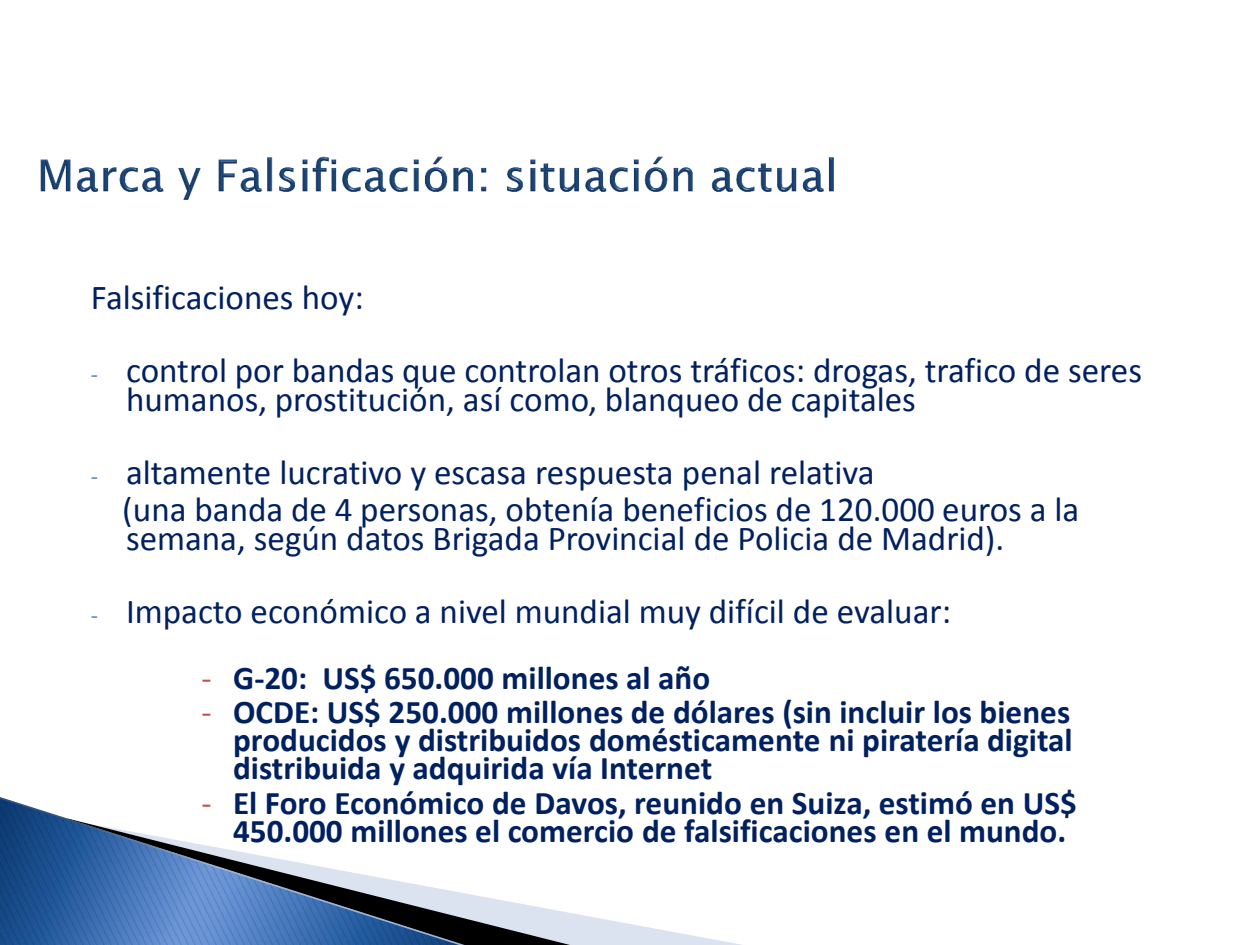
<style>
.page{position:relative;width:1260px;height:945px;background:#fff}
.page>*{position:absolute;margin:0;border:0;box-sizing:border-box;transform-origin:0 0}
.t1{font:35.18px "Calibri";color:#002060}
.t2{font:35px/29.4px "Calibri";color:#002060}
.t3{font:700 33.25px/28px "Calibri";color:#002060;text-align:justify}
.s1{font-size:23.8px;color:#4f81bd}
.s2{font-weight:400;color:#c0504d}
</style>
<div class="page">
<svg style="left:575px;top:914px;width:167px;height:31px;fill:#e3e9f3"></svg>
<svg style="left:468px;top:894px;width:107px;height:51px;fill:#dbe3f0"></svg>
<svg style="left:0;top:797px;width:468px;height:148px"></svg>
<img style="left:41px;top:156px;width:792px;height:44px">
<p class="t2" style="left:91px;top:286px;width:275px">Falsificaciones hoy:</p>
<p class="t1" style="left:91px;top:356px;width:1053px"><span class="s1">-</span> control por bandas que controlan otros tráficos: drogas, trafico de seres</p>
<p class="t2" style="left:126px;top:388px;width:791px">humanos, prostitución, así como, blanqueo de capitales</p>
<p class="t2" style="left:91px;top:461px;width:785px"><span class="s1">-</span> altamente lucrativo y escasa respuesta penal relativa</p>
<p class="t2" style="left:122px;top:497px;width:959px">(una banda de 4 personas, obtenía beneficios de 120.000 euros a la semana, según datos Brigada Provincial de Policia de Madrid).</p>
<p class="t2" style="left:91px;top:599px;width:862px"><span class="s1">-</span> Impacto económico a nivel mundial muy difícil de evaluar:</p>
<p class="t3" style="left:202px;top:666px;width:510px"><span class="s2">-</span> G-20: US$ 650.000 millones al año</p>
<p class="t3" style="left:233px;top:701px;width:841px;text-indent:-32px"><span class="s2">-</span> OCDE: US$ 250.000 millones de dólares (sin incluir los bienes producidos y distribuidos domésticamente ni piratería digital distribuida y adquirida vía Internet</p>
<p class="t3" style="left:233px;top:792px;width:845px;text-indent:-32px"><span class="s2">-</span> El Foro Económico de Davos, reunido en Suiza, estimó en US$<br>450.000 millones el comercio de falsificaciones en el mundo.</p>
</div>
